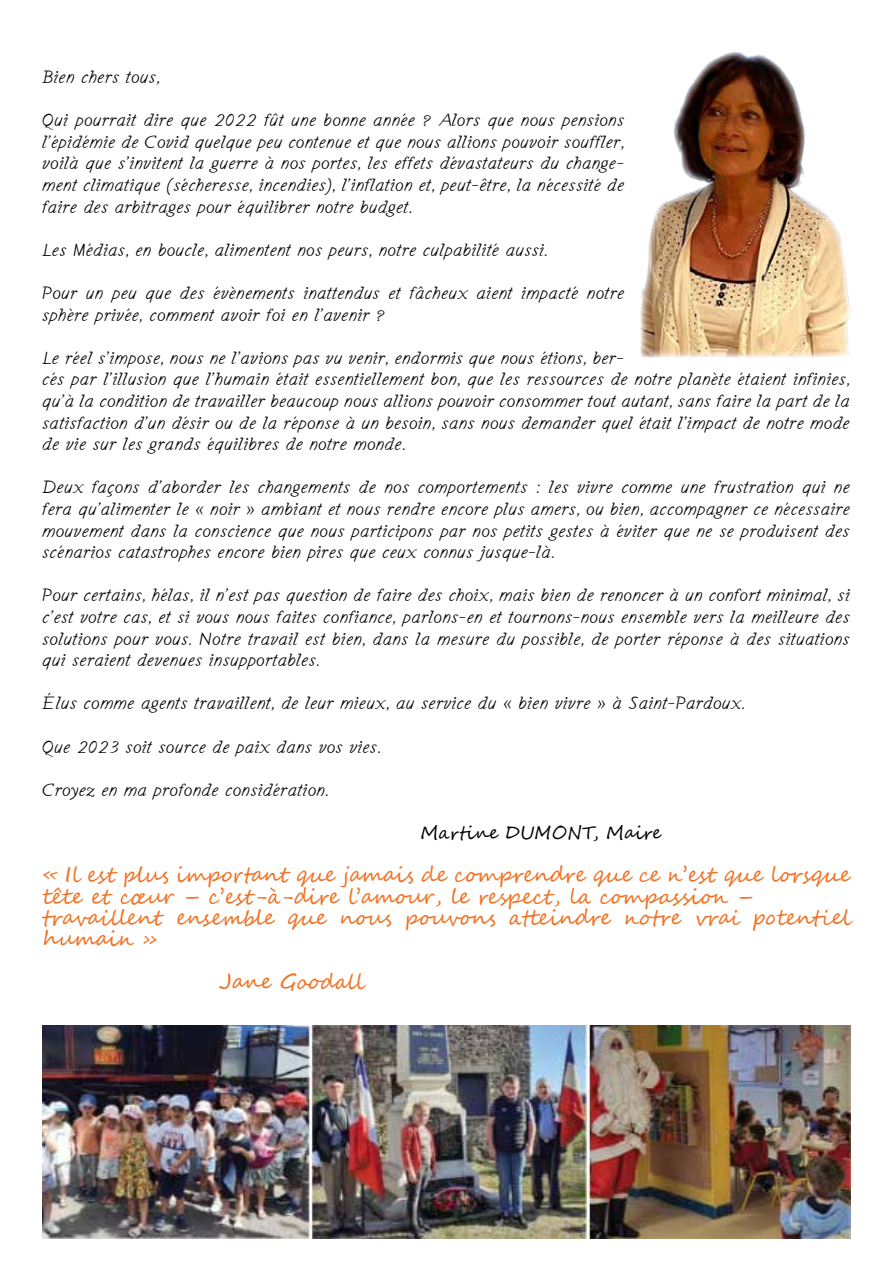
<style>
.page{position:relative;width:893px;height:1263px;background:#fff}
.page>*{position:absolute;margin:0;border:0;box-sizing:border-box;transform-origin:0 0}
.t1{font:21px/21px "Segoe Script";color:#f07122}
.t2{font:18px/21.6px "Mintie";color:#000;text-align:justify}
.t3{font:18px "Segoe Script";color:#000}
</style>
<div class="page">
<img style="left:640px;top:51px;width:212px;height:307px">
<img style="left:42px;top:1025px;width:808px;height:213px">
<p class="t2" style="left:43px;top:66px;width:119px">Bien chers tous,</p>
<p class="t2" style="left:43px;top:110px;width:584px">Qui pourrait dire que 2022 fût une bonne année ? Alors que nous pensions l’épidémie de Covid quelque peu contenue et que nous allions pouvoir souffler, voilà que s’invitent la guerre à nos portes, les effets dévastateurs du change&shy;ment climatique (sécheresse, incendies), l’inflation et, peut-être, la nécessité de faire des arbitrages pour équilibrer notre budget.</p>
<p class="t2" style="left:43px;top:239px;width:507px">Les Médias, en boucle, alimentent nos peurs, notre culpabilité aussi.</p>
<p class="t2" style="left:43px;top:282px;width:584px">Pour un peu que des évènements inattendus et fâcheux aient impacté notre sphère privée, comment avoir foi en l’avenir ?</p>
<p class="t2" style="left:43px;top:347px;width:809px;text-align:left">Le réel s’impose, nous ne l’avions pas vu venir, endormis que nous étions, ber-<br>cés par l’illusion que l’humain était essentiellement bon, que les ressources de notre planète étaient infinies, qu’à la condition de travailler beaucoup nous allions pouvoir consommer tout autant, sans faire la part de la satisfaction d’un désir ou de la réponse à un besoin, sans nous demander quel était l’impact de notre mode de vie sur les grands équilibres de notre monde.</p>
<p class="t2" style="left:43px;top:477px;width:809px">Deux façons d’aborder les changements de nos comportements : les vivre comme une frustration qui ne fera qu’alimenter le « noir » ambiant et nous rendre encore plus amers, ou bien, accompagner ce nécessaire mouvement dans la conscience que nous participons par nos petits gestes à éviter que ne se produisent des scénarios catastrophes encore bien pires que ceux connus jusque-là.</p>
<p class="t2" style="left:43px;top:585px;width:809px">Pour certains, hélas, il n’est pas question de faire des choix, mais bien de renoncer à un confort minimal, si c’est votre cas, et si vous nous faites confiance, parlons-en et tournons-nous ensemble vers la meilleure des solutions pour vous. Notre travail est bien, dans la mesure du possible, de porter réponse à des situations qui seraient devenues insupportables.</p>
<p class="t2" style="left:43px;top:693px;width:704px">Élus comme agents travaillent, de leur mieux, au service du « bien vivre » à Saint-Pardoux.</p>
<p class="t2" style="left:43px;top:736px;width:340px">Que 2023 soit source de paix dans vos vies.</p>
<p class="t2" style="left:43px;top:779px;width:288px">Croyez en ma profonde considération.</p>
<p class="t3" style="left:421px;top:818px;width:242px">Martine DUMONT, Maire</p>
<p class="t1" style="left:43px;top:865px;width:810px">« Il est plus important que jamais de comprendre que ce n’est que lorsque tête et cœur – c’est-à-dire l’amour, le respect, la compassion – travaillent ensemble que nous pouvons atteindre notre vrai potentiel humain »</p>
<p class="t1" style="left:219px;top:971px;width:147px">Jane Goodall</p>
</div>
